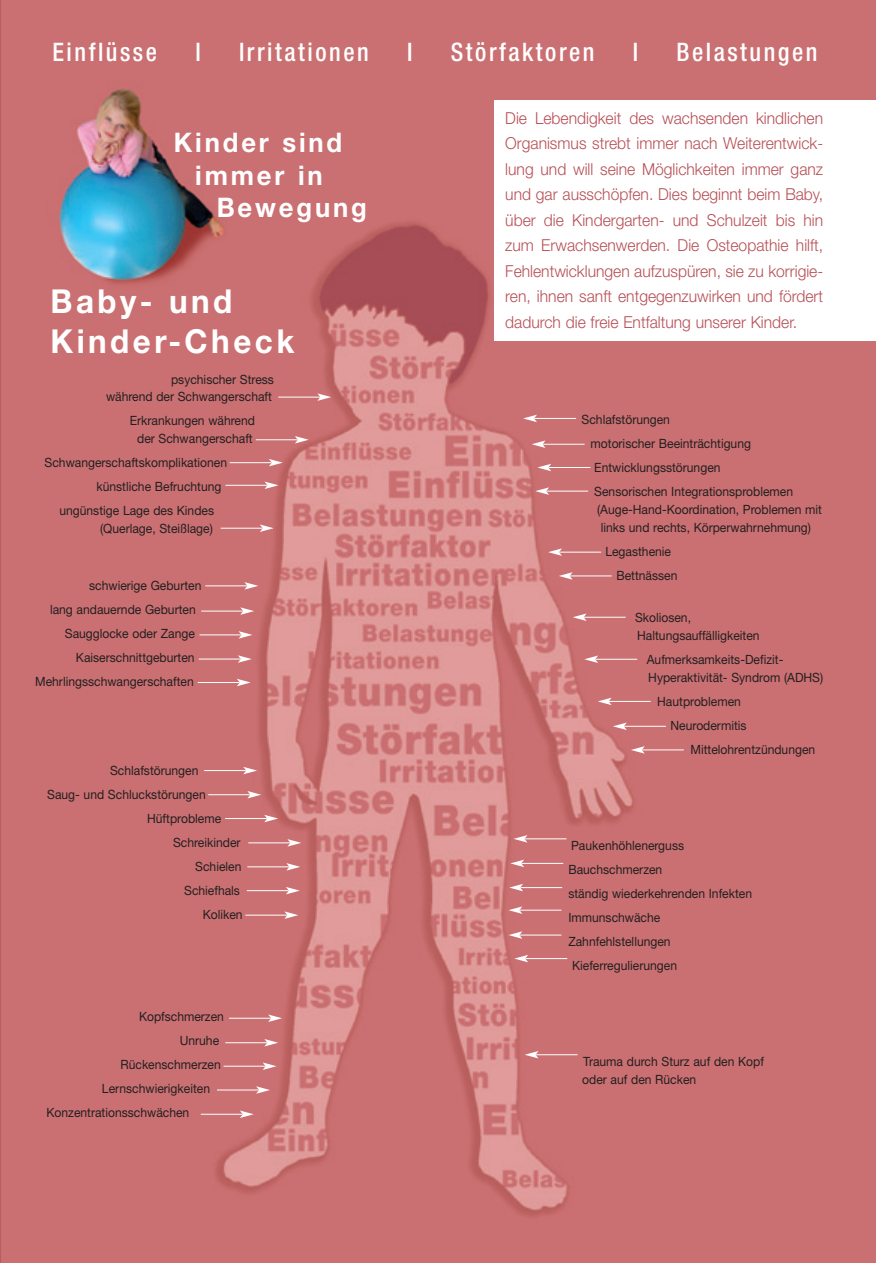
<style>
.page{position:relative;width:876px;height:1263px;background:#fff}
.page>*{position:absolute;margin:0;border:0;box-sizing:border-box;transform-origin:0 0}
.t1{font:700 33px/39.6px "Helvetica Neue";letter-spacing:.11em;color:#fff;scale:.95 1}
.t2{font:700 27px "Helvetica Neue";letter-spacing:.11em;color:#fff;scale:.95 1}
.t3{font:500 condensed 25.5px "Helvetica Neue";letter-spacing:.105em;color:#fff;scale:.95 1}
.t4{font:300 16.5px/25.5px "Helvetica Neue";color:#b74f55;text-align:justify;scale:.95 1}
.t5{font:12.75px/24px "Helvetica Neue";color:#231f20;scale:.95 1}
</style>
<div class="page">
<img style="left:0;top:0;width:876px;height:1263px">
<div style="left:494px;top:100px;width:382px;height:240px;background:#fff"></div>
<hr style="left:221px;top:528px;width:41px;height:1px;background:#fff">
<svg style="left:260px;top:524px;width:14px;height:8px"></svg>
<hr style="left:256px;top:439px;width:41px;height:1px;background:#fff">
<svg style="left:295px;top:436px;width:14px;height:7px"></svg>
<hr style="left:230px;top:462px;width:41px;height:1px;background:#fff">
<svg style="left:269px;top:459px;width:14px;height:7px"></svg>
<hr style="left:225px;top:485px;width:42px;height:1px;background:#fff">
<svg style="left:265px;top:481px;width:13px;height:8px"></svg>
<hr style="left:205px;top:586px;width:42px;height:1px;background:#fff">
<svg style="left:244px;top:582px;width:14px;height:8px"></svg>
<hr style="left:201px;top:611px;width:42px;height:1px;background:#fff">
<svg style="left:240px;top:607px;width:14px;height:8px"></svg>
<hr style="left:199px;top:635px;width:42px;height:1px;background:#fff">
<svg style="left:239px;top:631px;width:13px;height:8px"></svg>
<hr style="left:199px;top:659px;width:41px;height:1px;background:#fff">
<svg style="left:238px;top:655px;width:14px;height:8px"></svg>
<hr style="left:198px;top:682px;width:41px;height:1px;background:#fff">
<svg style="left:237px;top:679px;width:14px;height:7px"></svg>
<hr style="left:204px;top:770px;width:42px;height:1px;background:#fff">
<svg style="left:243px;top:767px;width:14px;height:7px"></svg>
<hr style="left:208px;top:794px;width:42px;height:1px;background:#fff">
<svg style="left:247px;top:791px;width:14px;height:7px"></svg>
<hr style="left:225px;top:818px;width:42px;height:1px;background:#fff">
<svg style="left:264px;top:815px;width:14px;height:7px"></svg>
<hr style="left:248px;top:843px;width:42px;height:1px;background:#fff">
<svg style="left:287px;top:839px;width:14px;height:8px"></svg>
<hr style="left:247px;top:866px;width:42px;height:1px;background:#fff">
<svg style="left:286px;top:863px;width:14px;height:7px"></svg>
<hr style="left:247px;top:890px;width:41px;height:1px;background:#fff">
<svg style="left:286px;top:887px;width:14px;height:7px"></svg>
<hr style="left:245px;top:915px;width:42px;height:1px;background:#fff">
<svg style="left:284px;top:911px;width:14px;height:8px"></svg>
<hr style="left:229px;top:1018px;width:42px;height:1px;background:#fff">
<svg style="left:268px;top:1014px;width:14px;height:8px"></svg>
<hr style="left:225px;top:1042px;width:42px;height:1px;background:#fff">
<svg style="left:264px;top:1039px;width:14px;height:7px"></svg>
<hr style="left:224px;top:1066px;width:41px;height:1px;background:#fff">
<svg style="left:263px;top:1062px;width:14px;height:8px"></svg>
<hr style="left:217px;top:1090px;width:42px;height:1px;background:#fff">
<svg style="left:256px;top:1086px;width:14px;height:8px"></svg>
<hr style="left:201px;top:1114px;width:41px;height:1px;background:#fff">
<svg style="left:240px;top:1110px;width:14px;height:8px"></svg>
<hr style="left:534px;top:418px;width:42px;height:1px;background:#fff">
<svg style="left:523px;top:415px;width:14px;height:7px"></svg>
<hr style="left:543px;top:444px;width:42px;height:1px;background:#fff">
<svg style="left:532px;top:440px;width:13px;height:8px"></svg>
<hr style="left:549px;top:467px;width:41px;height:1px;background:#fff">
<svg style="left:537px;top:464px;width:14px;height:7px"></svg>
<hr style="left:546px;top:491px;width:42px;height:1px;background:#fff">
<svg style="left:535px;top:487px;width:14px;height:8px"></svg>
<hr style="left:559px;top:552px;width:42px;height:1px;background:#fff">
<svg style="left:548px;top:548px;width:14px;height:8px"></svg>
<hr style="left:570px;top:576px;width:42px;height:1px;background:#fff">
<svg style="left:559px;top:572px;width:14px;height:8px"></svg>
<hr style="left:584px;top:617px;width:42px;height:1px;background:#fff">
<svg style="left:573px;top:613px;width:14px;height:8px"></svg>
<hr style="left:595px;top:659px;width:42px;height:1px;background:#fff">
<svg style="left:584px;top:655px;width:14px;height:8px"></svg>
<hr style="left:642px;top:750px;width:42px;height:1px;background:#fff">
<svg style="left:631px;top:746px;width:14px;height:8px"></svg>
<hr style="left:609px;top:701px;width:42px;height:1px;background:#fff">
<svg style="left:598px;top:698px;width:14px;height:7px"></svg>
<hr style="left:624px;top:726px;width:42px;height:1px;background:#fff">
<svg style="left:613px;top:722px;width:14px;height:8px"></svg>
<hr style="left:525px;top:838px;width:41px;height:1px;background:#fff">
<svg style="left:514px;top:835px;width:13px;height:7px"></svg>
<hr style="left:522px;top:863px;width:41px;height:1px;background:#fff">
<svg style="left:510px;top:860px;width:14px;height:7px"></svg>
<hr style="left:520px;top:887px;width:42px;height:1px;background:#fff">
<svg style="left:509px;top:884px;width:14px;height:7px"></svg>
<hr style="left:520px;top:910px;width:41px;height:1px;background:#fff">
<svg style="left:508px;top:906px;width:14px;height:8px"></svg>
<hr style="left:520px;top:935px;width:41px;height:1px;background:#fff">
<svg style="left:508px;top:931px;width:14px;height:8px"></svg>
<hr style="left:526px;top:958px;width:41px;height:1px;background:#fff">
<svg style="left:514px;top:955px;width:14px;height:7px"></svg>
<hr style="left:536px;top:1054px;width:42px;height:1px;background:#fff">
<svg style="left:525px;top:1051px;width:13px;height:7px"></svg>
<hr style="left:278px;top:397px;width:42px;height:1px;background:#fff">
<svg style="left:317px;top:393px;width:14px;height:8px"></svg>
<h3 class="t3" style="left:52px;top:36px;width:112px">Einflüsse</h3>
<h3 class="t3" style="left:195px;top:36px;width:7px">I</h3>
<h3 class="t3" style="left:239px;top:36px;width:138px">Irritationen</h3>
<h3 class="t3" style="left:407px;top:36px;width:7px">I</h3>
<h3 class="t3" style="left:451px;top:36px;width:153px">Störfaktoren</h3>
<h3 class="t3" style="left:633px;top:36px;width:7px">I</h3>
<h3 class="t3" style="left:676px;top:36px;width:150px">Belastungen</h3>
<h2 class="t2" style="left:174px;top:126px;width:179px">Kinder sind</h2>
<h2 class="t2" style="left:195px;top:158px;width:136px">immer in</h2>
<h2 class="t2" style="left:217px;top:191px;width:159px">Bewegung</h2>
<h1 class="t1" style="left:51px;top:281px;width:258px">Baby- und<br>Kinder-Check</h1>
<p class="t5" style="left:106px;top:371px;width:178px;line-height:16.5px;text-align:right">psychischer Stress<br>während der Schwangerschaft</p>
<p class="t5" style="left:130px;top:411px;width:133px;line-height:18px;text-align:center">Erkrankungen während der Schwangerschaft</p>
<p class="t5" style="left:45px;top:450px;width:194px">Schwangerschaftskomplikationen</p>
<p class="t5" style="left:96px;top:474px;width:133px">künstliche Befruchtung</p>
<p class="t5" style="left:59px;top:498px;width:164px">ungünstige Lage des Kindes</p>
<p class="t5" style="left:100px;top:516px;width:120px">(Querlage, Steißlage)</p>
<p class="t5" style="left:89px;top:573px;width:120px">schwierige Geburten</p>
<p class="t5" style="left:50px;top:597px;width:155px">lang andauernde Geburten</p>
<p class="t5" style="left:65px;top:621px;width:138px">Saugglocke oder Zange</p>
<p class="t5" style="left:76px;top:645px;width:126px">Kaiserschnittgeburten</p>
<p class="t5" style="left:35px;top:669px;width:168px">Mehrlingsschwangerschaften</p>
<p class="t5" style="left:110px;top:758px;width:95px">Schlafstörungen</p>
<p class="t5" style="left:47px;top:782px;width:168px">Saug- und Schluckstörungen</p>
<p class="t5" style="left:147px;top:806px;width:79px">Hüftprobleme</p>
<p class="t5" style="left:173px;top:830px;width:73px">Schreikinder</p>
<p class="t5" style="left:195px;top:854px;width:50px">Schielen</p>
<p class="t5" style="left:184px;top:878px;width:60px">Schiefhals</p>
<p class="t5" style="left:203px;top:902px;width:44px">Koliken</p>
<p class="t5" style="left:139px;top:1004px;width:91px">Kopfschmerzen</p>
<p class="t5" style="left:180px;top:1028px;width:43px">Unruhe</p>
<p class="t5" style="left:120px;top:1052px;width:107px">Rückenschmerzen</p>
<p class="t5" style="left:102px;top:1076px;width:115px">Lernschwierigkeiten</p>
<p class="t5" style="left:46px;top:1100px;width:152px">Konzentrationsschwächen</p>
<p class="t4" style="left:505px;top:105px;width:336px">Die Lebendigkeit des wachsenden kindlichen Organismus strebt immer nach Weiterentwick&shy;lung und will seine Möglichkeiten immer ganz und gar ausschöpfen. Dies beginnt beim Baby, über die Kindergarten- und Schulzeit bis hin zum Erwachsenwerden. Die Osteopathie hilft, Fehlentwicklungen aufzuspüren, sie zu korrigie&shy;ren, ihnen sanft entgegenzuwirken und fördert dadurch die freie Entfaltung unserer Kinder.</p>
<p class="t5" style="left:591px;top:407px;width:215px;text-indent:-9px">Schlafstörungen<br>motorischer Beeinträchtigung<br>Entwicklungsstörungen<br>Sensorischen Integrationsproblemen</p>
<p class="t5" style="left:597px;top:500px;width:238px;line-height:18px">(Auge-Hand-Koordination, Problemen mit links und rechts, Körperwahrnehmung)</p>
<p class="t5" style="left:616px;top:539px;width:66px;text-indent:-11px">Legasthenie<br>Bettnässen</p>
<p class="t5" style="left:635px;top:608px;width:133px;line-height:18px">Skoliosen,<br>Haltungsauffälligkeiten</p>
<p class="t5" style="left:647px;top:650px;width:187px;line-height:18px">Aufmerksamkeits-Defizit-<br>Hyperaktivität- Syndrom (ADHS)</p>
<p class="t5" style="left:657px;top:689px;width:90px">Hautproblemen</p>
<p class="t5" style="left:670px;top:713px;width:82px">Neurodermitis</p>
<p class="t5" style="left:690px;top:737px;width:133px">Mittelohrentzündungen</p>
<p class="t5" style="left:568px;top:833px;width:195px">Paukenhöhlenerguss<br>Bauchschmerzen<br>ständig wiederkehrenden Infekten<br>Immunschwäche<br>Zahnfehlstellungen<br>Kieferregulierungen</p>
<p class="t5" style="left:582px;top:1052px;width:193px;line-height:18px">Trauma durch Sturz auf den Kopf oder auf den Rücken</p>
</div>
